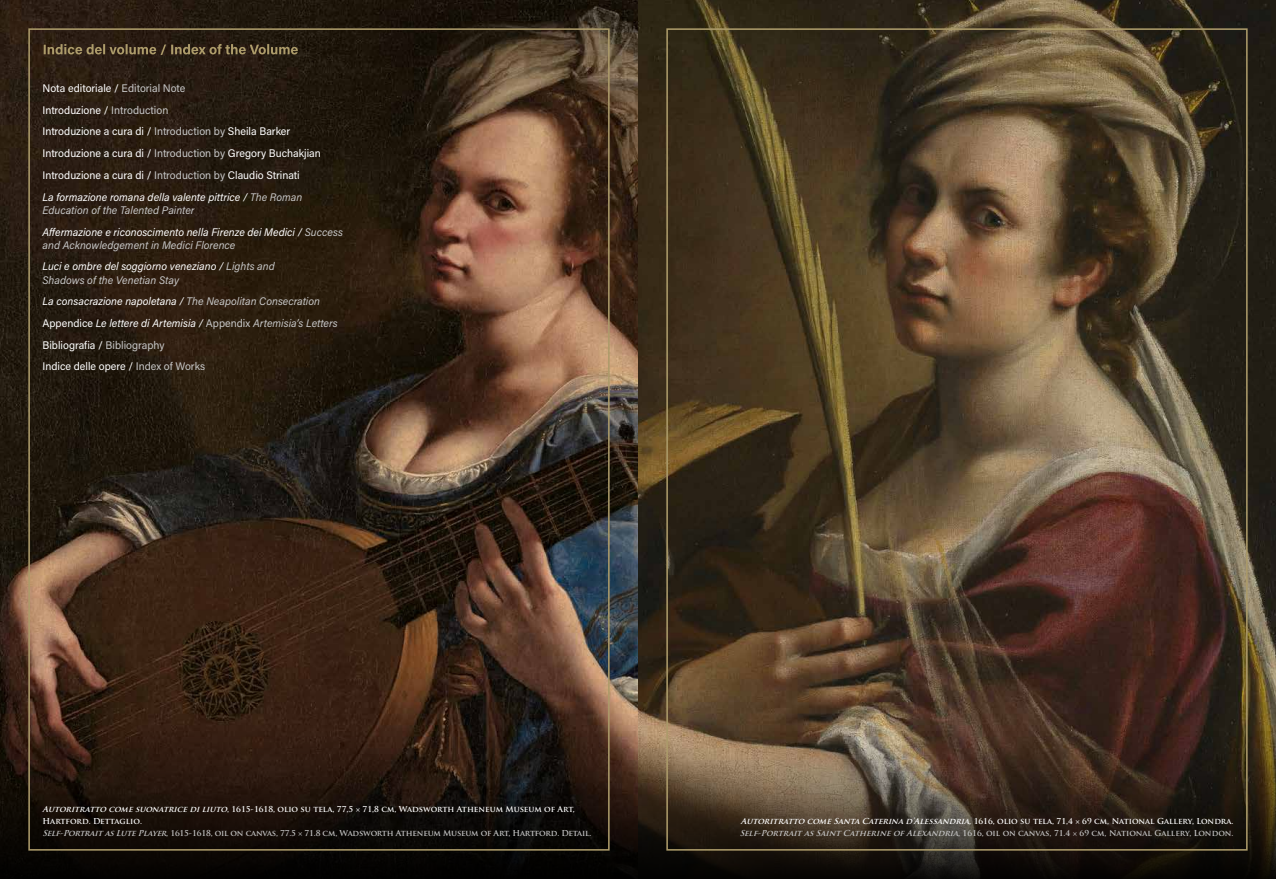
<style>
.page{position:relative;width:1276px;height:879px;background:#fff}
.page>*{position:absolute;margin:0;border:0;box-sizing:border-box;transform-origin:0 0}
.t1{font:italic 11px/21.7px "Acumin Pro";color:#c6c6c6}
.t2{font:11px/21.7px "Acumin Pro";color:#fff}
.t3{font:italic 11px/21.7px "Acumin Pro";color:#fff}
.t4{font:700 8px/12px "Trajan Pro";letter-spacing:-.02em;color:#fff}
.t5{font:700 8px/12px "Trajan Pro";color:#c6c6c6}
.s1{color:#c6c6c6}
.s2{font-style:italic}
.s3{font-style:italic;color:#c6c6c6}
.s4{color:#fff}
.s5{font-style:normal;color:#fff}
.s6{font-style:normal}
.s7{font-style:italic;color:#fff}
</style>
<div class="page">
<img style="left:0;top:0;width:1276px;height:731px">
<svg style="left:0;top:731px;width:1276px;height:148px;background:#2e2218"></svg>
<svg style="left:44px;top:44px;width:254px;height:11px;background:#564830"></svg>
<p class="t2" style="left:43px;top:77px;width:280px">Nota editoriale / <span class="s1">Editorial Note<br></span>Introduzione / <span class="s1">Introduction<br></span>Introduzione a cura di / <span class="s1">Introduction by</span> Sheila Barker Introduzione a cura di / <span class="s1">Introduction by</span> Gregory Buchakjian Introduzione a cura di / <span class="s1">Introduction by</span> Claudio Strinati<br><span class="s2">La formazione romana della valente pittrice /</span> <span class="s3">The Roman</span></p>
<p class="t3" style="left:43px;top:199px;width:302px"><span class="s1">Education of the Talented Painter<br></span>Affermazione e riconoscimento nella Firenze dei Medici / <span class="s1">Success</span></p>
<p class="t1" style="left:43px;top:233px;width:234px">and Acknowledgement in Medici Florence<br><span class="s4">Luci e ombre del soggiorno veneziano /</span> Lights and</p>
<p class="t1" style="left:43px;top:268px;width:297px">Shadows of the Venetian Stay<br><span class="s4">La consacrazione napoletana /</span> The Neapolitan Consecration <span class="s5">Appendice</span> <span class="s4">Le lettere di Artemisia /</span> <span class="s6">Appendix</span> Artemisia’s Letters <span class="s5">Bibliografia /</span> <span class="s6">Bibliography<br></span><span class="s5">Indice delle opere /</span> <span class="s6">Index of Works</span></p>
<p class="t4" style="left:43px;top:803px;width:550px"><span class="s2">Autoritratto comesuonatricediliuto</span>, 1615-1618, olio su tela, 77,5 × 71,8 cm, Wadsworth Atheneum Museum of Art,<br>Hartford. Dettaglio.<br><span class="s3">Self-PortraitasLutePlayer</span><span class="s1">, 1615-1618, oil on canvas, 77.5 × 71.8 cm, Wadsworth Atheneum Museum of Art, Hartford. Detail.</span></p>
<p class="t5" style="left:739px;top:815px;width:495px"><span class="s7">Autoritratto comeSanta Caterina d’Alessandria</span><span class="s4">, 1616, olio su tela, 71,4 × 69 cm, National Gallery, Londra.<br></span><span class="s2">Self-Portrait asSaint CatherineofAlexandria</span>, 1616, oil on canvas, 71.4 × 69 cm, National Gallery, London.</p>
</div>
